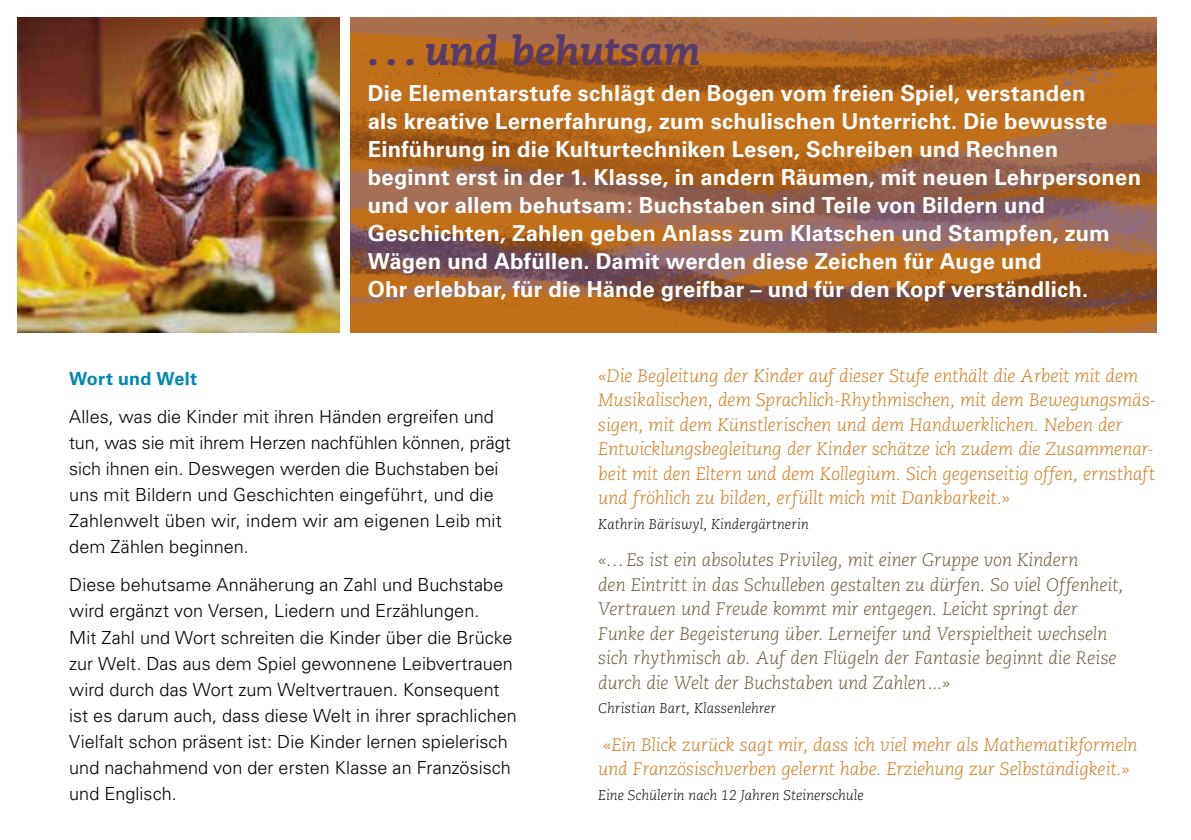
<style>
.page{position:relative;width:1191px;height:840px;background:#fff}
.page>*{position:absolute;margin:0;border:0;box-sizing:border-box;transform-origin:0 0}
.t1{font:italic 800 40px "Caecilia";color:#583a6a}
.t2{font:700 22px/28px "Univers";letter-spacing:.01em;color:#fff}
.t3{font:300 18px/26px "Univers";letter-spacing:.005em;color:#000}
.t4{font:italic 300 18px/24.4px "Caecilia";letter-spacing:-.01em;color:#ce771c}
.t5{font:italic 300 18px/24.4px "Caecilia";letter-spacing:-.01em;color:#6a5738}
.t6{font:700 18px "Univers";letter-spacing:.015em;color:#0086b2}
.t7{font:italic 300 14px "Caecilia";color:#000}
</style>
<div class="page">
<img style="left:17px;top:17px;width:322px;height:315px">
<svg style="left:351px;top:17px;width:806px;height:315px;background:#a6632f"></svg>
<h1 class="t1" style="left:368px;top:27px;width:334px">. . . und behutsam</h1>
<p class="t2" style="left:368px;top:79px;width:775px">Die Elementarstufe schlägt den Bogen vom freien Spiel, verstanden<br>als kreative Lernerfahrung, zum schulischen Unterricht. Die bewusste Einführung in die Kulturtechniken Lesen, Schreiben und Rechnen beginnt erst in der 1. Klasse, in andern Räumen, mit neuen Lehrpersonen und vor allem behutsam: Buchstaben sind Teile von Bildern und Geschichten, Zahlen geben Anlass zum Klatschen und Stampfen, zum Wägen und Abfüllen. Damit werden diese Zeichen für Auge und<br>Ohr erlebbar, für die Hände greifbar – und für den Kopf verständlich.</p>
<p class="t6" style="left:69px;top:368px;width:130px">Wort und Welt</p>
<p class="t3" style="left:69px;top:403px;width:443px">Alles, was die Kinder mit ihren Händen ergreifen und tun, was sie mit ihrem Herzen nachfühlen können, prägt sich ihnen ein. Deswegen werden die Buchstaben bei uns mit Bildern und Geschichten eingeführt, und die Zahlenwelt üben wir, indem wir am eigenen Leib mit dem Zählen beginnen.</p>
<p class="t3" style="left:69px;top:571px;width:449px">Diese behutsame Annäherung an Zahl und Buchstabe wird ergänzt von Versen, Liedern und Erzählungen.<br>Mit Zahl und Wort schreiten die Kinder über die Brücke zur Welt. Das aus dem Spiel gewonnene Leibvertrauen wird durch das Wort zum Weltvertrauen. Konsequent ist es darum auch, dass diese Welt in ihrer sprachlichen Vielfalt schon präsent ist: Die Kinder lernen spielerisch und nachahmend von der ersten Klasse an Französisch und Englisch.</p>
<p class="t4" style="left:598px;top:364px;width:559px">«Die Begleitung der Kinder auf dieser Stufe enthält die Arbeit mit dem Musikalischen, dem Sprachlich-Rhythmischen, mit dem Bewegungsmäs&shy;sigen, mit dem Künstlerischen und dem Handwerklichen. Neben der Entwicklungsbegleitung der Kinder schätze ich zudem die Zusammenar&shy;beit mit den Eltern und dem Kollegium. Sich gegenseitig offen, ernsthaft und fröhlich zu bilden, erfüllt mich mit Dankbarkeit.»</p>
<p class="t7" style="left:598px;top:515px;width:212px">Kathrin Bäriswyl, Kindergärtnerin</p>
<p class="t5" style="left:598px;top:548px;width:527px">«…Es ist ein absolutes Privileg, mit einer Gruppe von Kindern<br>den Eintritt in das Schulleben gestalten zu dürfen. So viel Offenheit, Vertrauen und Freude kommt mir entgegen. Leicht springt der Funke der Begeisterung über. Lerneifer und Verspieltheit wechseln sich rhythmisch ab. Auf den Flügeln der Fantasie beginnt die Reise durch die Welt der Buchstaben und Zahlen...»</p>
<p class="t7" style="left:598px;top:699px;width:179px">Christian Bart, Klassenlehrer</p>
<p class="t4" style="left:598px;top:732px;width:541px">«Ein Blick zurück sagt mir, dass ich viel mehr als Mathematikformeln und Französischverben gelernt habe. Erziehung zur Selbständigkeit.»</p>
<p class="t7" style="left:598px;top:786px;width:267px">Eine Schülerin nach 12 Jahren Steinerschule</p>
</div>
